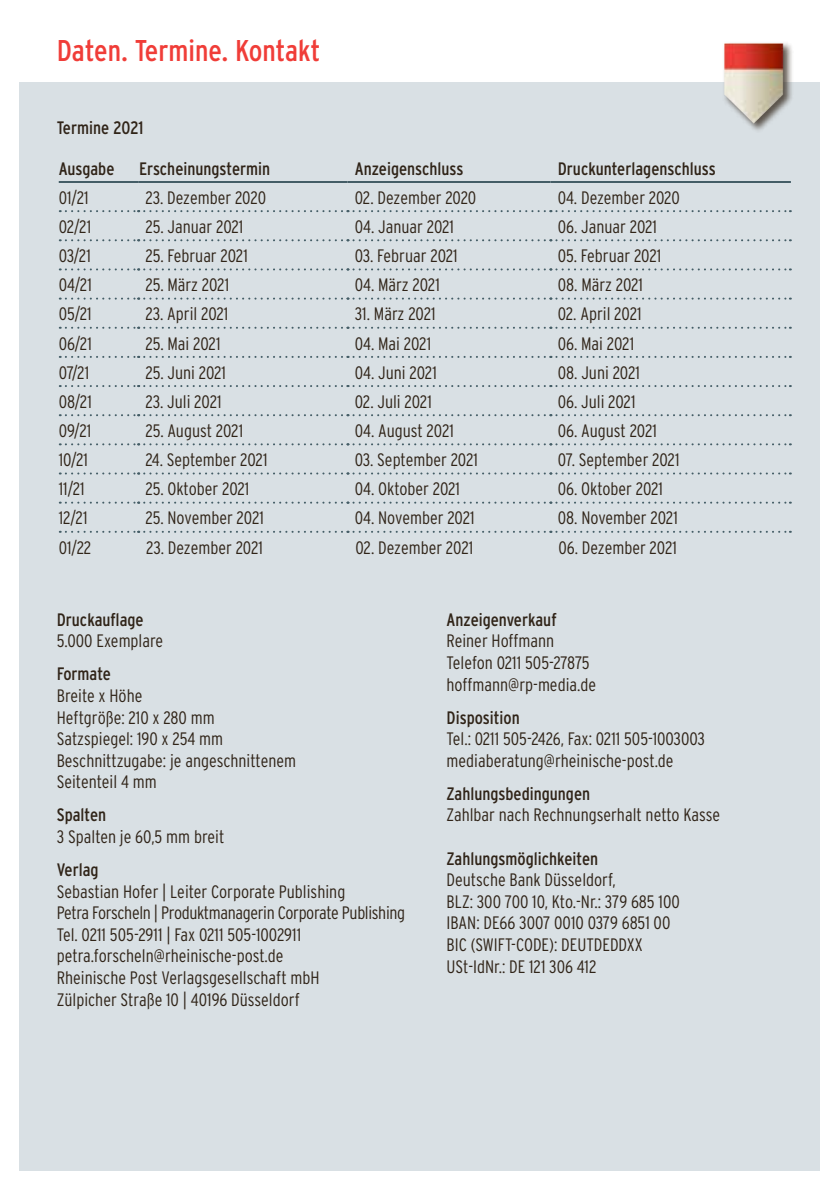
<style>
.page{position:relative;width:840px;height:1191px;background:#fff}
.page>*{position:absolute;margin:0;border:0;box-sizing:border-box;transform-origin:0 0}
.t1{font:condensed 30px "Interstate";color:#f03d38}
.t2{font:300 condensed 18px/21.6px "Interstate";color:#302418}
.t3{font:condensed 18px "Interstate";color:#302418}
</style>
<div class="page">
<div style="left:20px;top:82px;width:799px;height:1089px;background:#d9e0e4"></div>
<div style="left:721px;top:41px;width:72px;height:92px;background:#302418;opacity:.75"></div>
<img style="left:724px;top:43px;width:58px;height:81px">
<hr style="left:59px;top:181px;width:79px;height:2px;background:#445d66">
<hr style="left:138px;top:181px;width:209px;height:2px;background:#445d66">
<hr style="left:347px;top:181px;width:203px;height:2px;background:#445d66">
<hr style="left:550px;top:181px;width:240px;height:2px;background:#445d66">
<svg style="left:60px;top:210px;width:730px;height:2px"></svg>
<svg style="left:60px;top:239px;width:730px;height:2px"></svg>
<svg style="left:60px;top:268px;width:730px;height:2px"></svg>
<svg style="left:60px;top:297px;width:730px;height:2px"></svg>
<svg style="left:60px;top:327px;width:730px;height:2px"></svg>
<svg style="left:60px;top:356px;width:730px;height:2px"></svg>
<svg style="left:60px;top:385px;width:730px;height:2px"></svg>
<svg style="left:60px;top:414px;width:730px;height:2px"></svg>
<svg style="left:60px;top:443px;width:730px;height:2px"></svg>
<svg style="left:60px;top:472px;width:730px;height:2px"></svg>
<svg style="left:60px;top:501px;width:730px;height:2px"></svg>
<svg style="left:60px;top:531px;width:730px;height:2px"></svg>
<h1 class="t1" style="left:57px;top:33px;width:265px">Daten. Termine. Kontakt</h1>
<p class="t3" style="left:57px;top:116px;width:88px">Termine 2021</p>
<p class="t3" style="left:59px;top:157px;width:57px">Ausgabe</p>
<p class="t3" style="left:139px;top:157px;width:132px">Erscheinungstermin</p>
<p class="t3" style="left:354px;top:157px;width:110px">Anzeigenschluss</p>
<p class="t3" style="left:557px;top:157px;width:159px">Druckunterlagenschluss</p>
<p class="t2" style="left:59px;top:186px;width:31px">01/21</p>
<p class="t2" style="left:145px;top:186px;width:122px">23. Dezember 2020</p>
<p class="t2" style="left:354px;top:186px;width:123px">02. Dezember 2020</p>
<p class="t2" style="left:557px;top:186px;width:124px">04. Dezember 2020</p>
<p class="t2" style="left:59px;top:216px;width:34px">02/21</p>
<p class="t2" style="left:145px;top:216px;width:99px">25. Januar 2021</p>
<p class="t2" style="left:354px;top:216px;width:101px">04. Januar 2021</p>
<p class="t2" style="left:557px;top:216px;width:101px">06. Januar 2021</p>
<p class="t2" style="left:59px;top:245px;width:34px">03/21</p>
<p class="t2" style="left:145px;top:245px;width:104px">25. Februar 2021</p>
<p class="t2" style="left:354px;top:245px;width:104px">03. Februar 2021</p>
<p class="t2" style="left:557px;top:245px;width:105px">05. Februar 2021</p>
<p class="t2" style="left:59px;top:274px;width:35px">04/21</p>
<p class="t2" style="left:145px;top:274px;width:85px">25. März 2021</p>
<p class="t2" style="left:354px;top:274px;width:86px">04. März 2021</p>
<p class="t2" style="left:557px;top:274px;width:87px">08. März 2021</p>
<p class="t2" style="left:59px;top:303px;width:34px">05/21</p>
<p class="t2" style="left:145px;top:303px;width:84px">23. April 2021</p>
<p class="t2" style="left:354px;top:303px;width:82px">31. März 2021</p>
<p class="t2" style="left:557px;top:303px;width:85px">02. April 2021</p>
<p class="t2" style="left:59px;top:332px;width:35px">06/21</p>
<p class="t2" style="left:145px;top:332px;width:76px">25. Mai 2021</p>
<p class="t2" style="left:354px;top:332px;width:78px">04. Mai 2021</p>
<p class="t2" style="left:557px;top:332px;width:78px">06. Mai 2021</p>
<p class="t2" style="left:59px;top:361px;width:32px">07/21</p>
<p class="t2" style="left:145px;top:361px;width:82px">25. Juni 2021</p>
<p class="t2" style="left:354px;top:361px;width:83px">04. Juni 2021</p>
<p class="t2" style="left:557px;top:361px;width:84px">08. Juni 2021</p>
<p class="t2" style="left:59px;top:390px;width:35px">08/21</p>
<p class="t2" style="left:145px;top:390px;width:77px">23. Juli 2021</p>
<p class="t2" style="left:354px;top:390px;width:78px">02. Juli 2021</p>
<p class="t2" style="left:557px;top:390px;width:79px">06. Juli 2021</p>
<p class="t2" style="left:59px;top:420px;width:34px">09/21</p>
<p class="t2" style="left:145px;top:420px;width:99px">25. August 2021</p>
<p class="t2" style="left:354px;top:420px;width:100px">04. August 2021</p>
<p class="t2" style="left:557px;top:420px;width:101px">06. August 2021</p>
<p class="t2" style="left:59px;top:449px;width:31px">10/21</p>
<p class="t2" style="left:145px;top:449px;width:123px">24. September 2021</p>
<p class="t2" style="left:354px;top:449px;width:124px">03. September 2021</p>
<p class="t2" style="left:557px;top:449px;width:123px">07. September 2021</p>
<p class="t2" style="left:59px;top:478px;width:27px">11/21</p>
<p class="t2" style="left:145px;top:478px;width:105px">25. Oktober 2021</p>
<p class="t2" style="left:354px;top:478px;width:107px">04. Oktober 2021</p>
<p class="t2" style="left:557px;top:478px;width:107px">06. Oktober 2021</p>
<p class="t2" style="left:59px;top:507px;width:30px">12/21</p>
<p class="t2" style="left:145px;top:507px;width:120px">25. November 2021</p>
<p class="t2" style="left:354px;top:507px;width:121px">04. November 2021</p>
<p class="t2" style="left:557px;top:507px;width:121px">08. November 2021</p>
<p class="t2" style="left:59px;top:537px;width:34px">01/22</p>
<p class="t2" style="left:146px;top:537px;width:118px">23. Dezember 2021</p>
<p class="t2" style="left:355px;top:537px;width:119px">02. Dezember 2021</p>
<p class="t2" style="left:558px;top:537px;width:120px">06. Dezember 2021</p>
<p class="t3" style="left:57px;top:608px;width:88px">Druckauflage</p>
<p class="t2" style="left:57px;top:630px;width:108px">5.000 Exemplare</p>
<p class="t3" style="left:57px;top:663px;width:56px">Formate</p>
<p class="t2" style="left:57px;top:684px;width:241px">Breite x Höhe<br>Heftgröße: 210 x 280 mm<br>Satzspiegel: 190 x 254 mm<br>Beschnittzugabe: je angeschnittenem<br>Seitenteil 4 mm</p>
<p class="t3" style="left:57px;top:804px;width:51px">Spalten</p>
<p class="t2" style="left:57px;top:825px;width:169px">3 Spalten je 60,5 mm breit</p>
<p class="t3" style="left:57px;top:858px;width:43px">Verlag</p>
<p class="t2" style="left:57px;top:880px;width:350px">Sebastian Hofer | Leiter Corporate Publishing<br>Petra Forscheln | Produktmanagerin Corporate Publishing Tel. 0211 505-2911 | Fax 0211 505-1002911 petra.forscheln@rheinische-post.de<br>Rheinische Post Verlagsgesellschaft mbH<br>Zülpicher Straße 10 | 40196 Düsseldorf</p>
<p class="t3" style="left:446px;top:608px;width:111px">Anzeigenverkauf</p>
<p class="t2" style="left:446px;top:630px;width:151px">Reiner Hoffmann<br>Telefon 0211 505-27875 hoffmann@rp-media.de</p>
<p class="t3" style="left:446px;top:706px;width:75px">Disposition</p>
<p class="t2" style="left:446px;top:728px;width:260px">Tel.: 0211 505-2426, Fax: 0211 505-1003003 mediaberatung@rheinische-post.de</p>
<p class="t3" style="left:446px;top:782px;width:145px">Zahlungsbedingungen</p>
<p class="t2" style="left:446px;top:804px;width:275px">Zahlbar nach Rechnungserhalt netto Kasse</p>
<p class="t3" style="left:446px;top:847px;width:153px">Zahlungsmöglichkeiten</p>
<p class="t2" style="left:446px;top:869px;width:234px">Deutsche Bank Düsseldorf,<br>BLZ: 300 700 10, Kto.-Nr.: 379 685 100<br>IBAN: DE66 3007 0010 0379 6851 00<br>BIC (SWIFT-CODE): DEUTDEDDXX<br>USt-IdNr.: DE 121 306 412</p>
</div>
